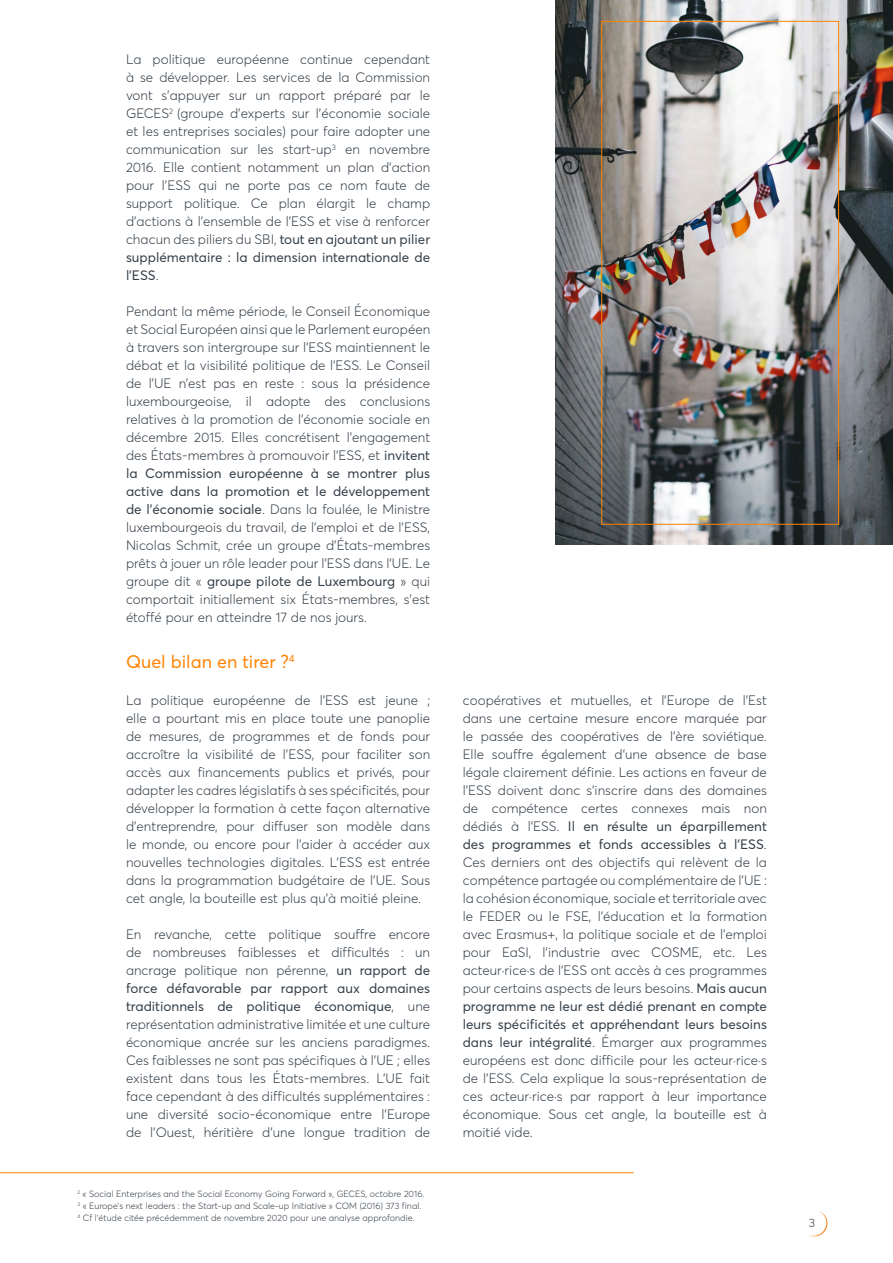
<style>
.page{position:relative;width:893px;height:1263px;background:#fff}
.page>*{position:absolute;margin:0;border:0;box-sizing:border-box;transform-origin:0 0}
.t1{font:18px "Averta Std";color:#ff8300}
.t2{font:300 13.5px/18px "Averta Std";color:#333e48;text-align:justify}
.t3{font:13.5px/18px "Averta Std";color:#333e48;text-align:justify}
.t4{font:300 12px "Averta Std";color:#333e48}
.t5{font:300 9px/12px "Averta Std";color:#333e48}
.s1{font-weight:300}
.s2{font-weight:400}
</style>
<div class="page">
<svg style="left:809px;top:1211px;width:19px;height:26px"></svg>
<hr style="left:0;top:1172px;width:634px;height:1px;background:#ff8300">
<img style="left:555px;top:0;width:338px;height:545px">
<div style="left:601px;top:21px;width:238px;height:504px;border:1px solid #ff8300"></div>
<p class="t2" style="left:126px;top:51px;width:306px">La politique européenne continue cependant à se développer. Les services de la Commission vont s’appuyer sur un rapport préparé par le GECES<sup>2</sup> (groupe d’experts sur l’économie sociale et les entreprises sociales) pour faire adopter une communication sur les start-up<sup>3</sup> en novembre 2016. Elle contient notamment un plan d’action pour l’ESS</p>
<p class="t2" style="left:126px;top:177px;width:306px;text-indent:73px">qui ne porte pas ce nom faute de support politique. Ce plan élargit le champ d’actions à l’ensemble de l’ESS</p>
<p class="t3" style="left:126px;top:213px;width:306px;text-indent:193px"><span class="s1">et vise à renforcer chacun des piliers du SBI,</span> tout en ajoutant un pilier supplémentaire : la dimension internationale de l’ESS<span class="s1">.</span></p>
<p class="t2" style="left:126px;top:303px;width:306px">Pendant la même période, le Conseil Économique et Social Européen ainsi que le Parlement européen à travers son intergroupe sur l’ESS</p>
<p class="t2" style="left:126px;top:339px;width:306px;text-indent:210px">maintiennent le débat et la visibilité politique de l’ESS. Le Conseil de l’UE n’est pas en reste : sous la présidence luxembourgeoise, il adopte des conclusions relatives à la promotion de l’économie sociale en décembre 2015. Elles concrétisent l’engagement des États-membres à promouvoir l’ESS, et <span class="s2">invitent la Commission européenne à se montrer plus active dans la promotion et le développement de l’économie sociale</span>. Dans la foulée, le Ministre luxembourgeois du travail, de l’emploi et de l’ESS, N icolas Schmit, crée un groupe d’États-membres prêts à jouer un rôle leader pour l’ESS</p>
<p class="t2" style="left:126px;top:554px;width:306px;text-indent:228px">dans l’UE. Le groupe dit « <span class="s2">groupe pilote de Luxembourg</span> » qui comportait initiallement six États-membres, s’est étoffé pour en atteindre 17 de nos jours.</p>
<h1 class="t1" style="left:126px;top:650px;width:170px">Quel bilan en tirer ?<sup>4</sup></h1>
<p class="t2" style="left:126px;top:691px;width:208px">La politique européenne de l’ESS</p>
<p class="t2" style="left:126px;top:691px;width:306px;text-indent:232px">est jeune ; elle a pourtant mis en place toute une panoplie de mesures, de programmes et de fonds pour accroître la visibilité de l’ESS, pour faciliter son accès aux financements publics et privés, pour adapter les cadres législatifs à ses spécificités, pour développer la formation à cette façon alternative d’entreprendre, pour diffuser son modèle dans le monde, ou encore pour l’aider à accéder aux nouvelles technologies digitales. L’ESS</p>
<p class="t2" style="left:126px;top:853px;width:306px;text-indent:242px">est entrée dans la programmation budgétaire de l’UE. Sous cet angle, la bouteille est plus qu’à moitié pleine.</p>
<p class="t2" style="left:126px;top:925px;width:306px">En revanche, cette politique souffre encore de nombreuses faiblesses et difficultés : un ancrage politique non pérenne, <span class="s2">un rapport de force défavorable par rapport aux domaines traditionnels de politique économique</span>, une représentation administrative limitée et une culture économique ancrée sur les anciens paradigmes.<br>Ces faiblesses ne sont pas spécifiques à l’UE ; elles existent dans tous les États-membres. L’UE fait face cependant à des difficultés supplémentaires : une diversité socio-économique entre l’Europe de l’Ouest, héritière d’une longue tradition de</p>
<p class="t5" style="left:77px;top:1188px;width:348px"><sup>2</sup> « Social Enterprises and the Social Economy Going Forward », GECES, octobre 2016.<br><sup>3</sup> « Europe’s next leaders : the Start-up and Scale-up I nitiative » COM (2016) 373 final.<br><sup>4</sup> Cf l’étude citée précédemment de novembre 2020 pour une analyse approfondie.</p>
<p class="t2" style="left:463px;top:691px;width:306px">coopératives et mutuelles, et l’Europe de l’Est dans une certaine mesure encore marquée par le passée des coopératives de l’ère soviétique.<br>Elle souffre également d’une absence de base légale clairement définie. Les actions en faveur de l’ESS</p>
<p class="t2" style="left:463px;top:781px;width:306px;text-indent:35px">doivent donc s’inscrire dans des domaines de compétence certes connexes mais non dédiés à l’ESS. <span class="s2">I l en résulte un éparpillement des programmes et fonds accessibles à l’ESS</span>.<br>Ces derniers ont des objectifs qui relèvent de la compétence partagée ou complémentaire de l’UE : la cohésion économique, sociale et territoriale avec le FEDER ou le FSE, l’éducation et la formation avec Erasmus+, la politique sociale et de l’emploi pour EaSI, l’industrie avec COS ME, etc. Les acteur·rice·s de l’ESS</p>
<p class="t2" style="left:463px;top:961px;width:306px;text-indent:128px">ont accès à ces programmes pour certains aspects de leurs besoins. <span class="s2">Mais aucun programme ne leur est dédié prenant en compte leurs spécificités et appréhendant leurs besoins dans leur intégralité</span>. Émarger aux programmes européens est donc difficile pour les acteur·rice·s de l’ESS. Cela explique la sous-représentation de ces acteur·rice·s par rapport à leur importance économique. Sous cet angle, la bouteille est à moitié vide.</p>
<p class="t4" style="left:809px;top:1215px;width:8px">3</p>
</div>
